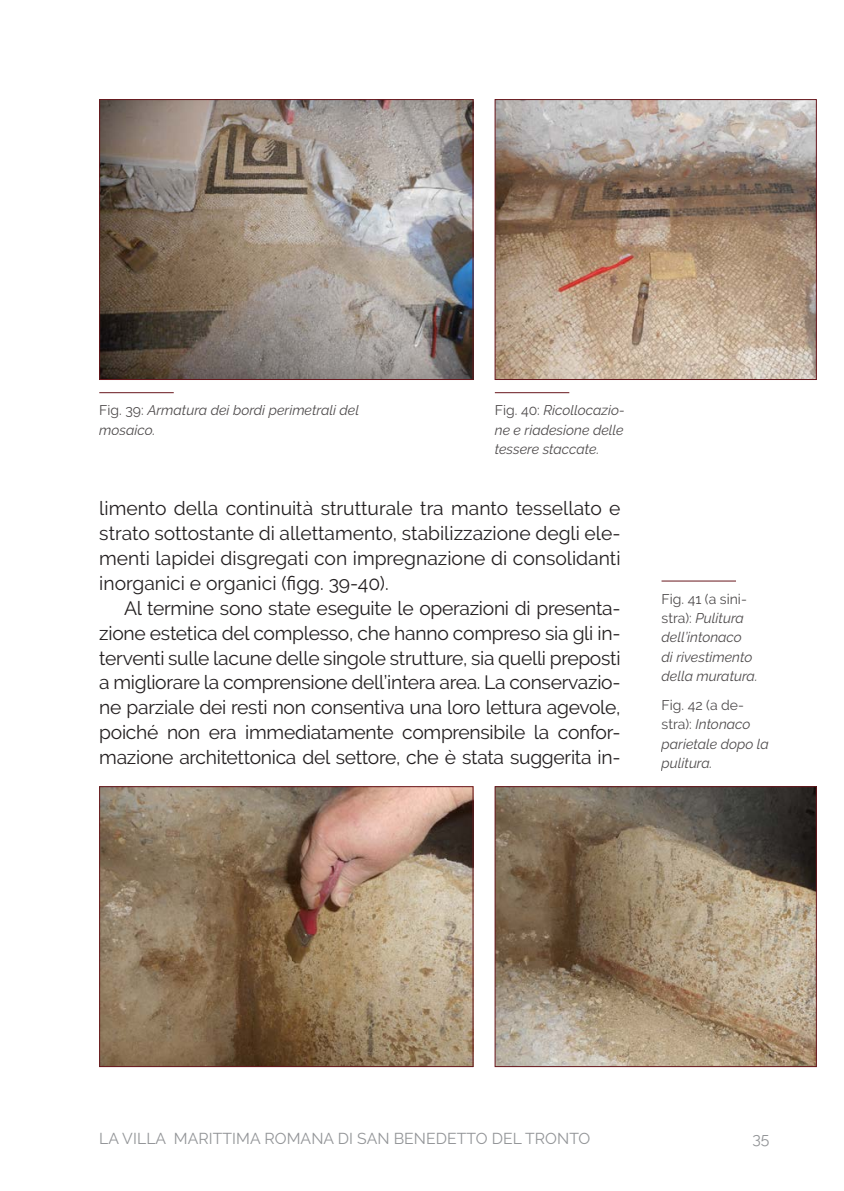
<style>
.page{position:relative;width:844px;height:1191px;background:#fff}
.page>*{position:absolute;margin:0;border:0;box-sizing:border-box;transform-origin:0 0}
.No_Spacing{font:19.25px/24.8px "Raleway";letter-spacing:-.015em;color:#231f20;text-align:justify}
.t1{font:15.75px "Raleway";letter-spacing:.005em;color:#939598}
.t2{font:italic 14px/19.2px "Raleway";color:#231f20}
.s1{font-style:normal}
</style>
<div class="page">
<img style="left:101px;top:101px;width:370px;height:277px">
<div style="left:99px;top:99px;width:374px;height:281px;border:1px solid #68171d"></div>
<img style="left:101px;top:788px;width:370px;height:276px">
<div style="left:99px;top:786px;width:374px;height:280px;border:1px solid #68171d"></div>
<img style="left:496px;top:101px;width:318px;height:277px">
<div style="left:494px;top:99px;width:322px;height:281px;border:1px solid #68171d"></div>
<img style="left:496px;top:788px;width:318px;height:276px">
<div style="left:494px;top:786px;width:322px;height:280px;border:1px solid #68171d"></div>
<hr style="left:494px;top:392px;width:75px;height:1px;background:#68171d">
<hr style="left:99px;top:392px;width:75px;height:1px;background:#68171d">
<hr style="left:661px;top:580px;width:74px;height:1px;background:#68171d">
<p class="t2" style="left:99px;top:401px;width:261px"><span class="s1">Fig. 39:</span> Armatura dei bordi perimetrali del mosaico.</p>
<p class="t2" style="left:494px;top:401px;width:131px;text-align:justify"><span class="s1">Fig. 40:</span> Ricollocazio&shy;ne e riadesione delle tessere staccate.</p>
<p class="No_Spacing" style="left:99px;top:495px;width:522px">limento della continuità strutturale tra manto tessellato e strato sottostante di allettamento, stabilizzazione degli ele&shy;menti lapidei disgregati con impregnazione di consolidanti inorganici e organici (figg. 39-40).</p>
<p class="No_Spacing" style="left:99px;top:595px;width:522px;text-indent:25px">Al termine sono state eseguite le operazioni di presenta&shy;zione estetica del complesso, che hanno compreso sia gli in&shy;terventi sulle lacune delle singole strutture, sia quelli preposti a migliorare la comprensione dell’intera area. La conservazio&shy;ne parziale dei resti non consentiva una loro lettura agevole, poiché non era immediatamente comprensibile la confor&shy;mazione architettonica del settore, che è stata suggerita in-</p>
<p class="t2" style="left:661px;top:589px;width:98px"><span class="s1">Fig. 41 (a sini&shy;stra):</span> Pulitura dell’intonaco<br>di rivestimento della muratura.</p>
<p class="t2" style="left:661px;top:695px;width:109px"><span class="s1">Fig. 42 (a de&shy;stra):</span> Intonaco parietale dopo la pulitura.</p>
<p class="t1" style="left:99px;top:1129px;width:492px">LA VILLA MARITTIMA ROMANA DI SAN BENEDETTO DEL TRONTO</p>
<p class="t1" style="left:752px;top:1129px;width:18px">35</p>
</div>
